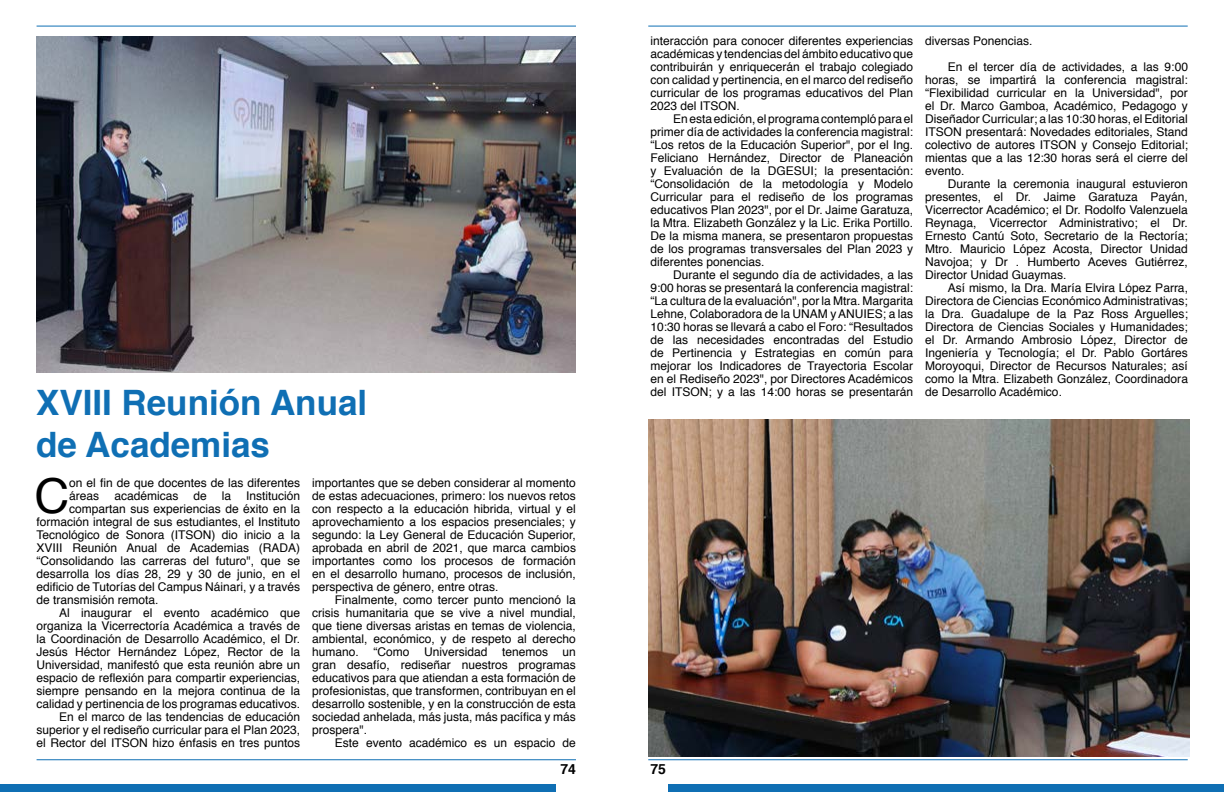
<style>
.page{position:relative;width:1224px;height:792px;background:#fff}
.page>*{position:absolute;margin:0;border:0;box-sizing:border-box;transform-origin:0 0}
.t1{font:48.2px "Helvetica";color:#000}
.t2{font:700 35px/42px "Helvetica";color:#0f6fb4}
.t3{font:700 14px "Helvetica";color:#000}
.t4{font:12px/13px "Helvetica";color:#000;text-align:justify}
</style>
<div class="page">
<div style="left:0;top:784px;width:556px;height:8px;background:#0f6fb4"></div>
<div style="left:668px;top:784px;width:556px;height:8px;background:#0f6fb4"></div>
<hr style="left:37px;top:26px;width:539px;height:1px;background:#0f6fb4">
<hr style="left:37px;top:759px;width:539px;height:1px;background:#0f6fb4">
<hr style="left:648px;top:26px;width:540px;height:1px;background:#0f6fb4">
<hr style="left:648px;top:759px;width:540px;height:1px;background:#0f6fb4">
<img style="left:648px;top:420px;width:541px;height:336px">
<img style="left:36px;top:36px;width:540px;height:337px">
<h2 class="t2" style="left:36px;top:382px;width:333px">XVIII Reunión Anual de Academias</h2>
<h1 class="t1" style="left:34px;top:459px;width:36px">C</h1>
<p class="t4" style="left:69px;top:477px;width:232px">on el fin de que docentes de las diferentes áreas</p>
<p class="t4" style="left:312px;top:477px;width:265px">importantes que se deben considerar al momento de estas adecuaciones, primero: los nuevos retos con respecto a la educación hibrida, virtual y el aprovechamiento a los espacios presenciales; y segundo: la Ley General de Educación Superior, aprobada en abril de 2021, que marca cambios importantes como los procesos de formación en el desarrollo humano, procesos de inclusión, perspectiva de género, entre otras.</p>
<p class="t4" style="left:312px;top:594px;width:265px;text-indent:23px">Finalmente, como tercer punto mencionó la crisis humanitaria que se vive a nivel mundial, que tiene diversas aristas en temas de violencia, ambiental, económico, y de respeto al derecho humano. “Como Universidad tenemos un gran desafío, rediseñar nuestros programas educativos para que atiendan a esta formación de profesionistas, que transformen, contribuyan en el desarrollo sostenible, y en la construcción de esta sociedad anhelada, más justa, más pacífica y más prospera".</p>
<p class="t4" style="left:335px;top:737px;width:243px">Este evento académico es un espacio de</p>
<p class="t4" style="left:114px;top:490px;width:66px">académicas</p>
<p class="t4" style="left:193px;top:490px;width:15px">de</p>
<p class="t4" style="left:222px;top:490px;width:11px">la</p>
<p class="t4" style="left:246px;top:490px;width:56px">Institución</p>
<p class="t4" style="left:69px;top:503px;width:232px">compartan sus experiencias de éxito en la</p>
<p class="t4" style="left:37px;top:516px;width:265px">formación integral de sus estudiantes, el Instituto</p>
<p class="t4" style="left:37px;top:529px;width:265px">Tecnológico de Sonora (ITSON) dio inicio a la</p>
<p class="t4" style="left:37px;top:542px;width:265px">XVIII Reunión Anual de Academias (RADA)</p>
<p class="t4" style="left:37px;top:555px;width:265px">“Consolidando las carreras del futuro", que se</p>
<p class="t4" style="left:37px;top:568px;width:265px">desarrolla los días 28, 29 y 30 de junio, en el</p>
<p class="t4" style="left:37px;top:581px;width:265px">edificio de Tutorías del Campus Náinari, y a través</p>
<p class="t4" style="left:37px;top:594px;width:124px">de transmisión remota.</p>
<p class="t4" style="left:59px;top:607px;width:243px">Al inaugurar el evento académico que</p>
<p class="t4" style="left:37px;top:620px;width:265px">organiza la Vicerrectoría Académica a través de</p>
<p class="t4" style="left:37px;top:633px;width:265px">la Coordinación de Desarrollo Académico, el Dr.</p>
<p class="t4" style="left:37px;top:646px;width:265px">Jesús Héctor Hernández López, Rector de la</p>
<p class="t4" style="left:37px;top:659px;width:265px">Universidad, manifestó que esta reunión abre un</p>
<p class="t4" style="left:37px;top:672px;width:265px">espacio de reflexión para compartir experiencias,</p>
<p class="t4" style="left:37px;top:685px;width:265px">siempre pensando en la mejora continua de la</p>
<p class="t4" style="left:37px;top:698px;width:265px">calidad y pertinencia de los programas educativos.</p>
<p class="t4" style="left:59px;top:711px;width:243px">En el marco de las tendencias de educación</p>
<p class="t4" style="left:37px;top:724px;width:265px">superior y el rediseño curricular para el Plan 2023,</p>
<p class="t4" style="left:37px;top:737px;width:265px">el Rector del ITSON hizo énfasis en tres puntos</p>
<p class="t4" style="left:651px;top:34px;width:264px">interacción para conocer diferentes experiencias académicas y tendencias del ámbito educativo que contribuirán y enriquecerán el trabajo colegiado con calidad y pertinencia, en el marco del rediseño curricular de los programas educativos del Plan 2023 del ITSON.</p>
<p class="t4" style="left:651px;top:112px;width:264px;text-indent:23px">En esta edición, el programa contempló para el primer día de actividades la conferencia magistral: “Los retos de la Educación Superior", por el Ing.<br>Feliciano Hernández, Director de Planeación y Evaluación de la DGESUI; la presentación: “Consolidación de la metodología y Modelo Curricular para el rediseño de los programas educativos Plan 2023", por el Dr. Jaime Garatuza, la Mtra. Elizabeth González y la Lic. Erika Portillo.<br>De la misma manera, se presentaron propuestas de los programas transversales del Plan 2023 y diferentes ponencias.</p>
<p class="t4" style="left:651px;top:268px;width:264px;text-indent:23px">Durante el segundo día de actividades, a las 9:00 horas se presentará la conferencia magistral: “La cultura de la evaluación", por la Mtra. Margarita Lehne, Colaboradora de la UNAM y ANUIES; a las 10:30 horas se llevará a cabo el Foro: “Resultados de las necesidades encontradas del Estudio de Pertinencia y Estrategias en común para mejorar los Indicadores de Trayectoria Escolar en el Rediseño 2023", por Directores Académicos del ITSON; y a las 14:00 horas se presentarán</p>
<p class="t3" style="left:560px;top:757px;width:17px">74</p>
<p class="t3" style="left:651px;top:757px;width:17px">75</p>
<p class="t4" style="left:948px;top:28px;width:242px;line-height:26px;text-indent:-23px">diversas Ponencias.<br>En el tercer día de actividades, a las 9:00</p>
<p class="t4" style="left:925px;top:73px;width:264px">horas, se impartirá la conferencia magistral: “Flexibilidad curricular en la Universidad", por el Dr. Marco Gamboa, Académico, Pedagogo y Diseñador Curricular; a las 10:30 horas, el Editorial ITSON presentará: Novedades editoriales, Stand colectivo de autores ITSON y Consejo Editorial; mientas que a las 12:30 horas será el cierre del evento.</p>
<p class="t4" style="left:925px;top:177px;width:264px;text-indent:23px">Durante la ceremonia inaugural estuvieron presentes, el Dr. Jaime Garatuza Payán, Vicerrector Académico; el Dr. Rodolfo Valenzuela Reynaga, Vicerrector Administrativo; el Dr.<br>Ernesto Cantú Soto, Secretario de la Rectoría; Mtro. Mauricio López Acosta, Director Unidad Navojoa; y Dr . Humberto Aceves Gutiérrez, Director Unidad Guaymas.</p>
<p class="t4" style="left:925px;top:281px;width:264px;text-indent:23px">Así mismo, la Dra. María Elvira López Parra, Directora de Ciencias Económico Administrativas; la Dra. Guadalupe de la Paz Ross Arguelles; Directora de Ciencias Sociales y Humanidades; el Dr. Armando Ambrosio López, Director de Ingeniería y Tecnología; el Dr. Pablo Gortáres Moroyoqui, Director de Recursos Naturales; así como la Mtra. Elizabeth González, Coordinadora de Desarrollo Académico.</p>
</div>
